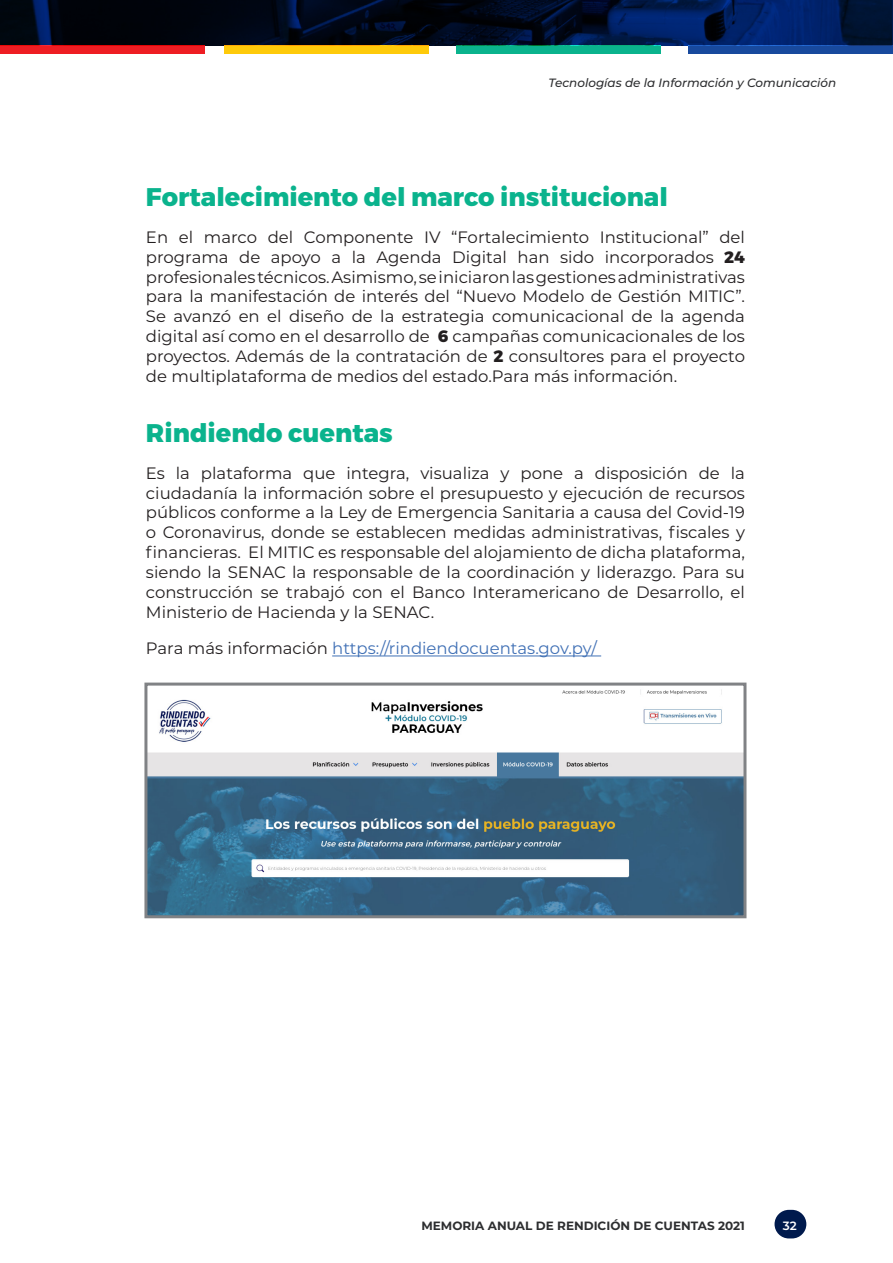
<style>
.page{position:relative;width:893px;height:1263px;background:#fff}
.page>*{position:absolute;margin:0;border:0;box-sizing:border-box;transform-origin:0 0}
.Corregir{font:800 25.5px "Montserrat";color:#0ab38d}
.Corregir-2{font:16.5px/19.8px "Montserrat";color:#231f20;text-align:justify}
.Corregir-3{font:16.5px "Montserrat";color:#4070b5}
.t1{font:italic 500 12px "Montserrat";color:#2d2e30}
.t2{font:700 12px "Montserrat";color:#2d2e30}
.t3{font:600 12px "Montserrat";color:#fff}
.s1{font-weight:800}
.s2{color:#231f20}
</style>
<div class="page">
<div style="left:774px;top:1210px;width:32px;height:28px;background:#001a4d;border-radius:14px"></div>
<div style="left:0;top:46px;width:204px;height:8px;background:#ee1d23"></div>
<div style="left:225px;top:46px;width:204px;height:8px;background:#feca0a"></div>
<div style="left:457px;top:46px;width:204px;height:8px;background:#0ab38d"></div>
<div style="left:689px;top:46px;width:204px;height:8px;background:#18499d"></div>
<img style="left:0;top:0;width:892px;height:46px">
<hr style="left:332px;top:655px;width:269px;height:1px;background:#4070b5">
<img style="left:148px;top:689px;width:594px;height:225px">
<div style="left:144px;top:683px;width:602px;height:235px;border:3px solid #808285"></div>
<p class="t1" style="left:549px;top:74px;width:289px">Tecnologías de la Información y Comunicación</p>
<p class="Corregir" style="left:146px;top:181px;width:524px">Fortalecimiento del marco institucional</p>
<p class="Corregir-2" style="left:146px;top:227px;width:601px">En el marco del Componente IV “Fortalecimiento Institucional” del programa de apoyo a la Agenda Digital han sido incorporados <span class="s1">24 </span>profesionales técnicos. Asimismo, se iniciaron las gestiones administrativas para la manifestación de interés del “Nuevo Modelo de Gestión MITIC”.<br>Se avanzó en el diseño de la estrategia comunicacional de la agenda digital así como en el desarrollo de <span class="s1">6</span> campañas comunicacionales de los proyectos. Además de la contratación de <span class="s1">2</span> consultores para el proyecto de multiplataforma de medios del estado.Para más información.</p>
<p class="Corregir" style="left:146px;top:417px;width:248px">Rindiendo cuentas</p>
<p class="Corregir-2" style="left:146px;top:462px;width:601px">Es la plataforma que integra, visualiza y pone a disposición de la ciudadanía la información sobre el presupuesto y ejecución de recursos públicos conforme a la Ley de Emergencia Sanitaria a causa del Covid-19 o Coronavirus, donde se establecen medidas administrativas, fiscales y financieras. El MITIC es responsable del alojamiento de dicha plataforma, siendo la SENAC la responsable de la coordinación y liderazgo. Para su construcción se trabajó con el Banco Interamericano de Desarrollo, el Ministerio de Hacienda y la SENAC.</p>
<p class="Corregir-3" style="left:146px;top:637px;width:452px"><span class="s2">Para más información</span> https://rindiendocuentas.gov.py/</p>
<p class="t2" style="left:421px;top:1217px;width:325px">MEMORIA ANUAL DE RENDICIÓN DE CUENTAS 2021</p>
<p class="t3" style="left:783px;top:1217px;width:15px">32</p>
</div>
